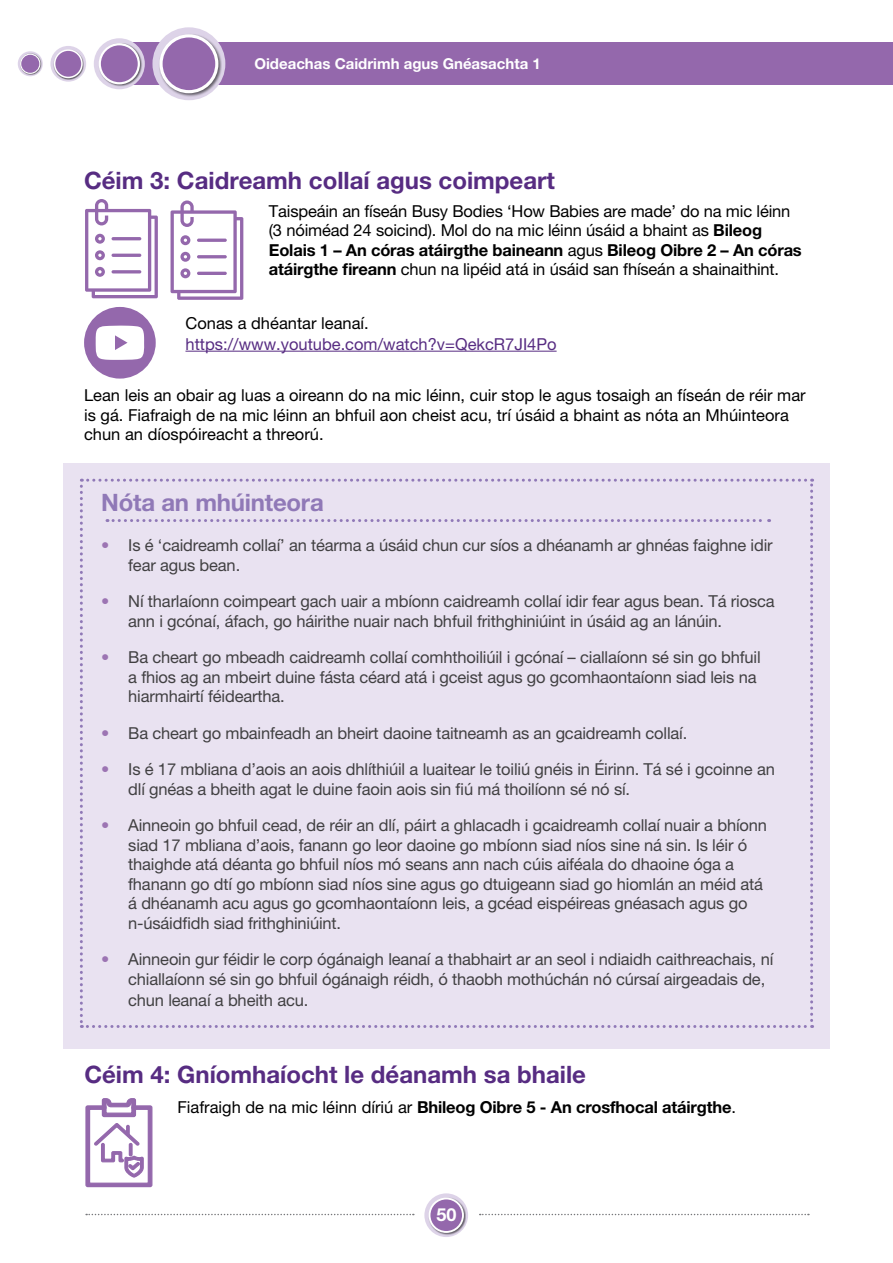
<style>
.page{position:relative;width:893px;height:1263px;background:#fff}
.page>*{position:absolute;margin:0;border:0;box-sizing:border-box;transform-origin:0 0}
.t1{font:700 24px "Helvetica Neue LT Pro";color:#572c82}
.t2{font:700 24px "Helvetica Neue LT Pro";letter-spacing:-.01em;color:#9079b7}
.t3{font:700 18px "Helvetica Neue LT Pro";color:#fff}
.t4{font:16.5px/19.5px "Helvetica Neue LT Pro";letter-spacing:-.01em;color:#414042}
.t5{font:16.5px/19.5px "Helvetica Neue LT Pro";color:#000}
.t6{font:700 16.5px "Helvetica Neue LT Pro";letter-spacing:-.01em;color:#000}
.t7{font:16.5px "Helvetica Neue LT Pro";color:#572c82}
.t8{font:700 15px "Helvetica Neue LT Pro";color:#fff}
.s1{font-weight:700}
.s2{font-weight:700;color:#9c74b3}
.s3{font-weight:400}
</style>
<div class="page">
<div style="left:111px;top:43px;width:782px;height:42px;background:#9468ac"></div>
<div style="left:152px;top:27px;width:73px;height:73px;background:#ddd3e8;border-radius:50%"></div>
<div style="left:158px;top:33px;width:64px;height:64px;background:#000;opacity:.55"></div>
<svg style="left:159px;top:34px;width:59px;height:59px"></svg>
<div style="left:163px;top:37px;width:52px;height:53px;background:#9468ac;border-radius:50%"></div>
<div style="left:94px;top:38px;width:51px;height:51px;background:#ddd3e8;border-radius:50%"></div>
<div style="left:98px;top:43px;width:44px;height:44px;background:#000;opacity:.55"></div>
<svg style="left:99px;top:43px;width:41px;height:41px"></svg>
<div style="left:101px;top:45px;width:37px;height:37px;background:#9468ac;border-radius:50%"></div>
<div style="left:50px;top:46px;width:36px;height:36px;background:#ddd3e8;border-radius:50%"></div>
<div style="left:54px;top:49px;width:30px;height:31px;background:#000;opacity:.55"></div>
<svg style="left:54px;top:49px;width:29px;height:29px"></svg>
<div style="left:55px;top:51px;width:26px;height:26px;background:#9468ac;border-radius:50%"></div>
<div style="left:18px;top:51px;width:25px;height:25px;background:#ddd3e8;border-radius:50%"></div>
<div style="left:20px;top:53px;width:22px;height:22px;background:#000;opacity:.55"></div>
<svg style="left:20px;top:54px;width:20px;height:20px"></svg>
<div style="left:21px;top:55px;width:18px;height:18px;background:#9468ac;border-radius:50%"></div>
<hr style="left:185px;top:351px;width:372px;height:1px;background:#572c82">
<svg style="left:85px;top:199px;width:73px;height:99px"></svg>
<svg style="left:171px;top:200px;width:72px;height:100px"></svg>
<div style="left:84px;top:307px;width:72px;height:72px;background:#9468ac;border-radius:50%"></div>
<svg style="left:96px;top:325px;width:48px;height:35px;background:#f1ecf4"></svg>
<div style="left:63px;top:463px;width:767px;height:585px;background:#e9e2f1"></div>
<svg style="left:80px;top:479px;width:733px;height:549px"></svg>
<svg style="left:85px;top:1098px;width:68px;height:90px"></svg>
<div style="left:424px;top:1193px;width:44px;height:44px;background:#ddd3e8;border-radius:50%"></div>
<div style="left:428px;top:1197px;width:38px;height:38px;background:#000;opacity:.55"></div>
<svg style="left:429px;top:1197px;width:35px;height:36px"></svg>
<div style="left:430px;top:1199px;width:32px;height:32px;background:#9468ac;border-radius:50%"></div>
<svg style="left:480px;top:1214px;width:329px;height:1px"></svg>
<svg style="left:86px;top:1214px;width:328px;height:1px"></svg>
<p class="t8" style="left:254px;top:54px;width:288px">Oideachas Caidrimh agus Gnéasachta 1</p>
<h1 class="t1" style="left:84px;top:165px;width:472px">Céim 3: Caidreamh collaí agus coimpeart</h1>
<p class="t5" style="left:269px;top:201px;width:534px">Taispeáin an físeán Busy Bodies ‘How Babies are made’ do na mic léinn (3 nóiméad 24 soicind). Mol do na mic léinn úsáid a bhaint as <span class="s1">Bileog Eolais 1 – An córas atáirgthe baineann</span> agus <span class="s1">Bileog Oibre 2 – An córas atáirgthe fireann</span> chun na lipéid atá in úsáid san fhíseán a shainaithint.</p>
<p class="t5" style="left:185px;top:313px;width:185px">Conas a dhéantar leanaí.</p>
<p class="t7" style="left:185px;top:334px;width:373px">https://www.youtube.com/watch?v=QekcR7JI4Po</p>
<p class="t5" style="left:84px;top:385px;width:723px">Lean leis an obair ag luas a oireann do na mic léinn, cuir stop le agus tosaigh an físeán de réir mar is gá. Fiafraigh de na mic léinn an bhfuil aon cheist acu, trí úsáid a bhaint as nóta an Mhúinteora chun an díospóireacht a threorú.</p>
<h1 class="t2" style="left:101px;top:487px;width:224px">Nóta an mhúinteora</h1>
<p class="t4" style="left:128px;top:535px;width:646px;text-indent:-27px"><span class="s2">•</span> Is é ‘caidreamh collaí’ an téarma a úsáid chun cur síos a dhéanamh ar ghnéas faighne idir fear agus bean.</p>
<p class="t4" style="left:128px;top:591px;width:648px;text-indent:-27px"><span class="s2">•</span> Ní tharlaíonn coimpeart gach uair a mbíonn caidreamh collaí idir fear agus bean. Tá riosca ann i gcónaí, áfach, go háirithe nuair nach bhfuil frithghiniúint in úsáid ag an lánúin.</p>
<p class="t4" style="left:128px;top:647px;width:634px;text-indent:-27px"><span class="s2">•</span> Ba cheart go mbeadh caidreamh collaí comhthoiliúil i gcónaí – ciallaíonn sé sin go bhfuil a fhios ag an mbeirt duine fásta céard atá i gceist agus go gcomhaontaíonn siad leis na hiarmhairtí féideartha.</p>
<p class="t4" style="left:101px;top:723px;width:588px"><span class="s2">•</span> Ba cheart go mbainfeadh an bheirt daoine taitneamh as an gcaidreamh collaí.</p>
<p class="t4" style="left:128px;top:759px;width:648px;text-indent:-27px"><span class="s2">•</span> Is é 17 mbliana d’aois an aois dhlíthiúil a luaitear le toiliú gnéis in Éirinn. Tá sé i gcoinne an dlí gnéas a bheith agat le duine faoin aois sin fiú má thoilíonn sé nó sí.</p>
<p class="t4" style="left:128px;top:815px;width:640px;text-indent:-27px"><span class="s2">•</span> Ainneoin go bhfuil cead, de réir an dlí, páirt a ghlacadh i gcaidreamh collaí nuair a bhíonn siad 17 mbliana d’aois, fanann go leor daoine go mbíonn siad níos sine ná sin. Is léir ó thaighde atá déanta go bhfuil níos mó seans ann nach cúis aiféala do dhaoine óga a fhanann go dtí go mbíonn siad níos sine agus go dtuigeann siad go hiomlán an méid atá á dhéanamh acu agus go gcomhaontaíonn leis, a gcéad eispéireas gnéasach agus go n-úsáidfidh siad frithghiniúint.</p>
<p class="t4" style="left:128px;top:949px;width:647px;text-indent:-27px"><span class="s2">•</span> Ainneoin gur féidir le corp ógánaigh leanaí a thabhairt ar an seol i ndiaidh caithreachais, ní chiallaíonn sé sin go bhfuil ógánaigh réidh, ó thaobh mothúchán nó cúrsaí airgeadais de,</p>
<p class="t4" style="left:128px;top:990px;width:182px">chun leanaí a bheith acu.</p>
<h1 class="t1" style="left:84px;top:1060px;width:503px">Céim 4: Gníomhaíocht le déanamh sa bhaile</h1>
<p class="t6" style="left:177px;top:1097px;width:560px"><span class="s3">Fiafraigh de na mic léinn díriú ar</span> Bhileog Oibre 5 - An crosfhocal atáirgthe<span class="s3">.</span></p>
<p class="t3" style="left:436px;top:1204px;width:22px">50</p>
</div>
